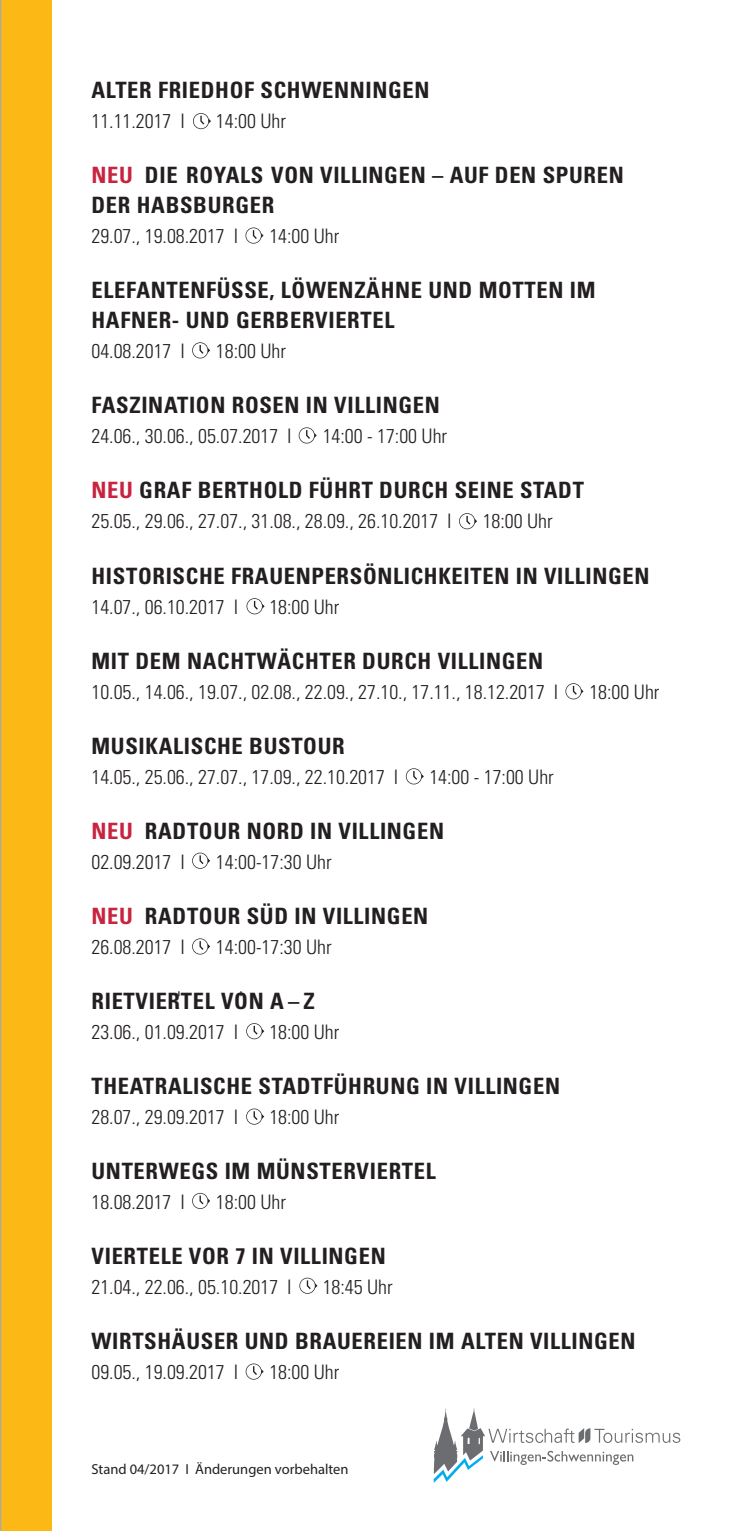
<style>
.page{position:relative;width:745px;height:1531px;background:#fff}
.page>*{position:absolute;margin:0;border:0;box-sizing:border-box;transform-origin:0 0}
.t1{font:700 condensed 22.5px/30px "Univers LT";letter-spacing:.03em;color:#231f20}
.t2{font:300 condensed 20px "Univers LT";color:#231f20}
.t3{font:14.5px "Myriad Pro";color:#231f20}
.s1{color:#c8233f}
</style>
<div class="page">
<svg style="left:193px;top:113px;width:18px;height:16px"></svg>
<svg style="left:245px;top:227px;width:18px;height:17px"></svg>
<svg style="left:192px;top:342px;width:18px;height:16px"></svg>
<svg style="left:298px;top:427px;width:18px;height:16px"></svg>
<svg style="left:459px;top:513px;width:18px;height:16px"></svg>
<svg style="left:405px;top:768px;width:18px;height:16px"></svg>
<svg style="left:246px;top:598px;width:18px;height:16px"></svg>
<svg style="left:565px;top:683px;width:18px;height:16px"></svg>
<svg style="left:192px;top:938px;width:18px;height:16px"></svg>
<svg style="left:192px;top:853px;width:18px;height:16px"></svg>
<svg style="left:192px;top:1193px;width:18px;height:16px"></svg>
<svg style="left:299px;top:1277px;width:18px;height:17px"></svg>
<svg style="left:246px;top:1023px;width:18px;height:16px"></svg>
<svg style="left:246px;top:1108px;width:18px;height:16px"></svg>
<div style="left:0;top:0;width:51px;height:1531px;background:#fcb814"></div>
<svg style="left:433px;top:1408px;width:247px;height:75px"></svg>
<svg style="left:245px;top:1363px;width:18px;height:16px"></svg>
<hr style="left:0;top:0;width:1px;height:1531px;background:#a8a9ad">
<p class="t1" style="left:91px;top:75px;width:339px">ALTER FRIEDHOF SCHWENNINGEN</p>
<p class="t2" style="left:91px;top:109px;width:95px">11.11.2017 I</p>
<p class="t2" style="left:216px;top:109px;width:71px">14:00 Uhr</p>
<p class="t1" style="left:91px;top:160px;width:533px"><span class="s1">NEU</span> DIE ROYALS VON VILLINGEN – AUF DEN SPUREN<br>DER HABSBURGER</p>
<p class="t2" style="left:91px;top:224px;width:148px">29.07., 19.08.2017 I</p>
<p class="t2" style="left:269px;top:224px;width:71px">14:00 Uhr</p>
<p class="t1" style="left:91px;top:275px;width:505px">ELEFANTENFÜSSE, LÖWENZÄHNE UND MOTTEN IM<br>HAFNER- UND GERBERVIERTEL</p>
<p class="t2" style="left:91px;top:339px;width:95px">04.08.2017 I</p>
<p class="t2" style="left:216px;top:339px;width:71px">18:00 Uhr</p>
<p class="t1" style="left:91px;top:390px;width:349px">FASZINATION ROSEN IN VILLINGEN</p>
<p class="t2" style="left:91px;top:424px;width:201px">24.06., 30.06., 05.07.2017 I</p>
<p class="t2" style="left:322px;top:424px;width:126px">14:00 - 17:00 Uhr</p>
<p class="t1" style="left:91px;top:475px;width:493px"><span class="s1">NEU</span> GRAF BERTHOLD FÜHRT DURCH SEINE STADT</p>
<p class="t2" style="left:91px;top:509px;width:361px">25.05., 29.06., 27.07., 31.08., 28.09., 26.10.2017 I</p>
<p class="t2" style="left:482px;top:509px;width:71px">18:00 Uhr</p>
<p class="t1" style="left:91px;top:560px;width:559px">HISTORISCHE FRAUENPERSÖNLICHKEITEN IN VILLINGEN</p>
<p class="t2" style="left:91px;top:594px;width:148px">14.07., 06.10.2017 I</p>
<p class="t2" style="left:269px;top:594px;width:71px">18:00 Uhr</p>
<p class="t1" style="left:91px;top:645px;width:453px">MIT DEM NACHTWÄCHTER DURCH VILLINGEN</p>
<p class="t2" style="left:91px;top:679px;width:468px">10.05., 14.06., 19.07., 02.08., 22.09., 27.10., 17.11., 18.12.2017 I</p>
<p class="t2" style="left:589px;top:679px;width:71px">18:00 Uhr</p>
<p class="t1" style="left:91px;top:730px;width:254px">MUSIKALISCHE BUSTOUR</p>
<p class="t2" style="left:91px;top:764px;width:308px">14.05., 25.06., 27.07., 17.09., 22.10.2017 I</p>
<p class="t2" style="left:429px;top:764px;width:126px">14:00 - 17:00 Uhr</p>
<p class="t1" style="left:91px;top:815px;width:354px"><span class="s1">NEU</span> RADTOUR NORD IN VILLINGEN</p>
<p class="t2" style="left:91px;top:849px;width:95px">02.09.2017 I</p>
<p class="t2" style="left:216px;top:849px;width:117px">14:00-17:30 Uhr</p>
<p class="t1" style="left:91px;top:900px;width:338px"><span class="s1">NEU</span> RADTOUR SÜD IN VILLINGEN</p>
<p class="t2" style="left:91px;top:934px;width:95px">26.08.2017 I</p>
<p class="t2" style="left:216px;top:934px;width:117px">14:00-17:30 Uhr</p>
<p class="t1" style="left:91px;top:985px;width:224px">RIETVIERTEL VON A – Z</p>
<p class="t2" style="left:91px;top:1019px;width:148px">23.06., 01.09.2017 I</p>
<p class="t2" style="left:269px;top:1019px;width:71px">18:00 Uhr</p>
<p class="t1" style="left:91px;top:1070px;width:469px">THEATRALISCHE STADTFÜHRUNG IN VILLINGEN</p>
<p class="t2" style="left:91px;top:1104px;width:148px">28.07., 29.09.2017 I</p>
<p class="t2" style="left:269px;top:1104px;width:71px">18:00 Uhr</p>
<p class="t1" style="left:91px;top:1155px;width:345px">UNTERWEGS IM MÜNSTERVIERTEL</p>
<p class="t2" style="left:91px;top:1189px;width:95px">18.08.2017 I</p>
<p class="t2" style="left:216px;top:1189px;width:71px">18:00 Uhr</p>
<p class="t1" style="left:91px;top:1240px;width:295px">VIERTELE VOR 7 IN VILLINGEN</p>
<p class="t2" style="left:91px;top:1274px;width:201px">21.04., 22.06., 05.10.2017 I</p>
<p class="t2" style="left:322px;top:1274px;width:71px">18:45 Uhr</p>
<p class="t1" style="left:91px;top:1325px;width:545px">WIRTSHÄUSER UND BRAUEREIEN IM ALTEN VILLINGEN</p>
<p class="t2" style="left:91px;top:1359px;width:148px">09.05., 19.09.2017 I</p>
<p class="t2" style="left:269px;top:1359px;width:71px">18:00 Uhr</p>
<p class="t3" style="left:91px;top:1460px;width:258px">Stand 04/2017 I Änderungen vorbehalten</p>
</div>
